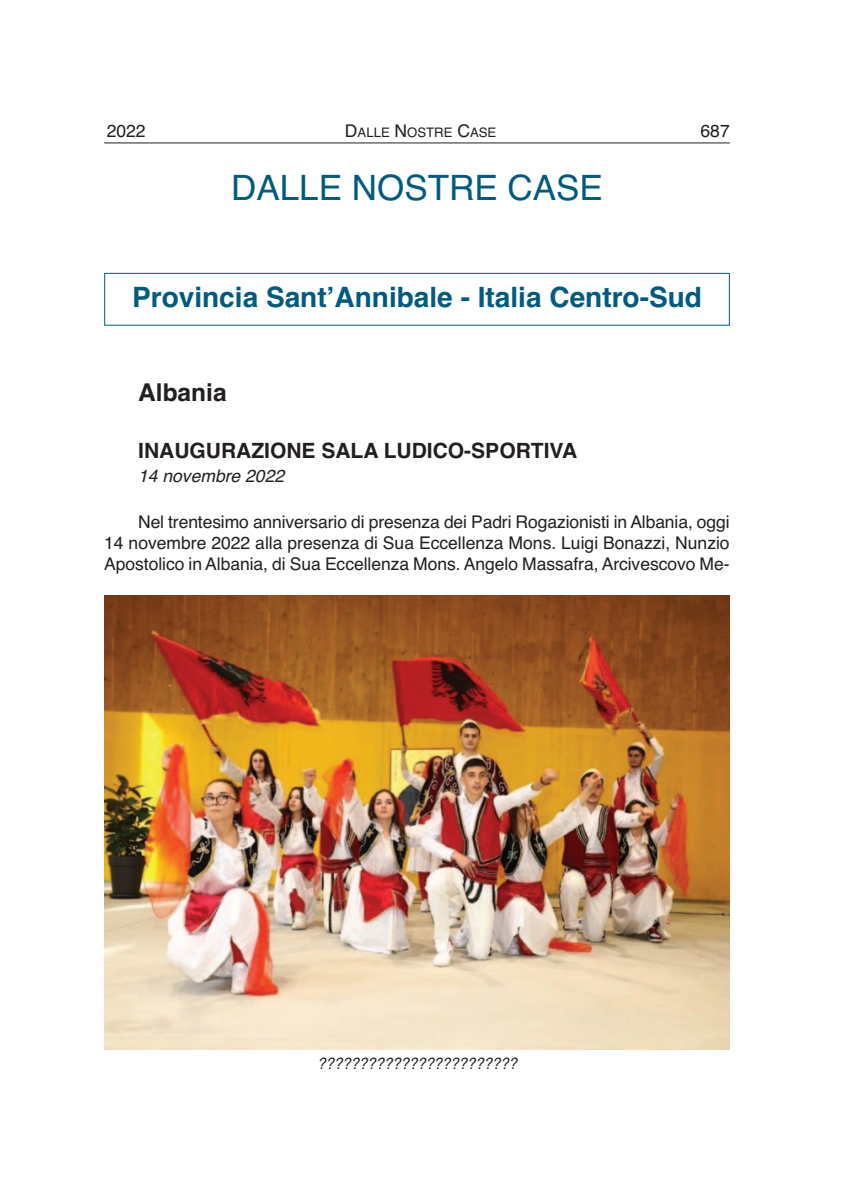
<style>
.page{position:relative;width:844px;height:1191px;background:#fff}
.page>*{position:absolute;margin:0;border:0;box-sizing:border-box;transform-origin:0 0}
.t1{font:35px "Helvetica";color:#005b7f}
.t2{font:700 28px "Helvetica";color:#005b7f}
.t3{font:700 24.5px "Helvetica";color:#231f20}
.t4{font:700 21px "Helvetica";color:#231f20}
.t5{font:17.5px/21px "Helvetica";letter-spacing:-.005em;color:#231f20;text-align:justify}
.t6{font:italic 17.5px "Helvetica";color:#231f20}
.t7{font:italic 15.75px "Helvetica";color:#231f20;scale:.95 1}
.t8{font:13.12px "Helvetica";color:#231f20}
.s1{font-size:17.5px}
</style>
<div class="page">
<hr style="left:104px;top:142px;width:625px;height:1px;background:#231f20">
<div style="left:104px;top:273px;width:625px;height:53px;border:1px solid #005b7f"></div>
<img style="left:104px;top:595px;width:625px;height:454px">
<p class="t5" style="left:107px;top:122px;width:40px">2022</p>
<p class="t8" style="left:345px;top:127px;width:153px"><span class="s1">D</span>ALLE <span class="s1">N</span>OSTRE <span class="s1">C</span>ASE</p>
<p class="t5" style="left:700px;top:122px;width:31px">687</p>
<p class="t1" style="left:231px;top:175px;width:373px">DALLE NOSTRE CASE</p>
<p class="t2" style="left:132px;top:287px;width:571px">Provincia Sant’Annibale - Italia Centro-Sud</p>
<p class="t3" style="left:138px;top:383px;width:90px">Albania</p>
<p class="t4" style="left:138px;top:443px;width:440px">INAUGURAZIONE SALA LUDICO-SPORTIVA</p>
<p class="t6" style="left:138px;top:469px;width:147px">14 novembre 2022</p>
<p class="t5" style="left:104px;top:512px;width:627px;text-indent:34px">Nel trentesimo anniversario di presenza dei Padri Rogazionisti in Albania, oggi 14 novembre 2022 alla presenza di Sua Eccellenza Mons. Luigi Bonazzi, Nunzio Apostolico in Albania, di Sua Eccellenza Mons. Angelo Massafra, Arcivescovo Me-</p>
<p class="t7" style="left:317px;top:1058px;width:212px">????????????????????????</p>
</div>
